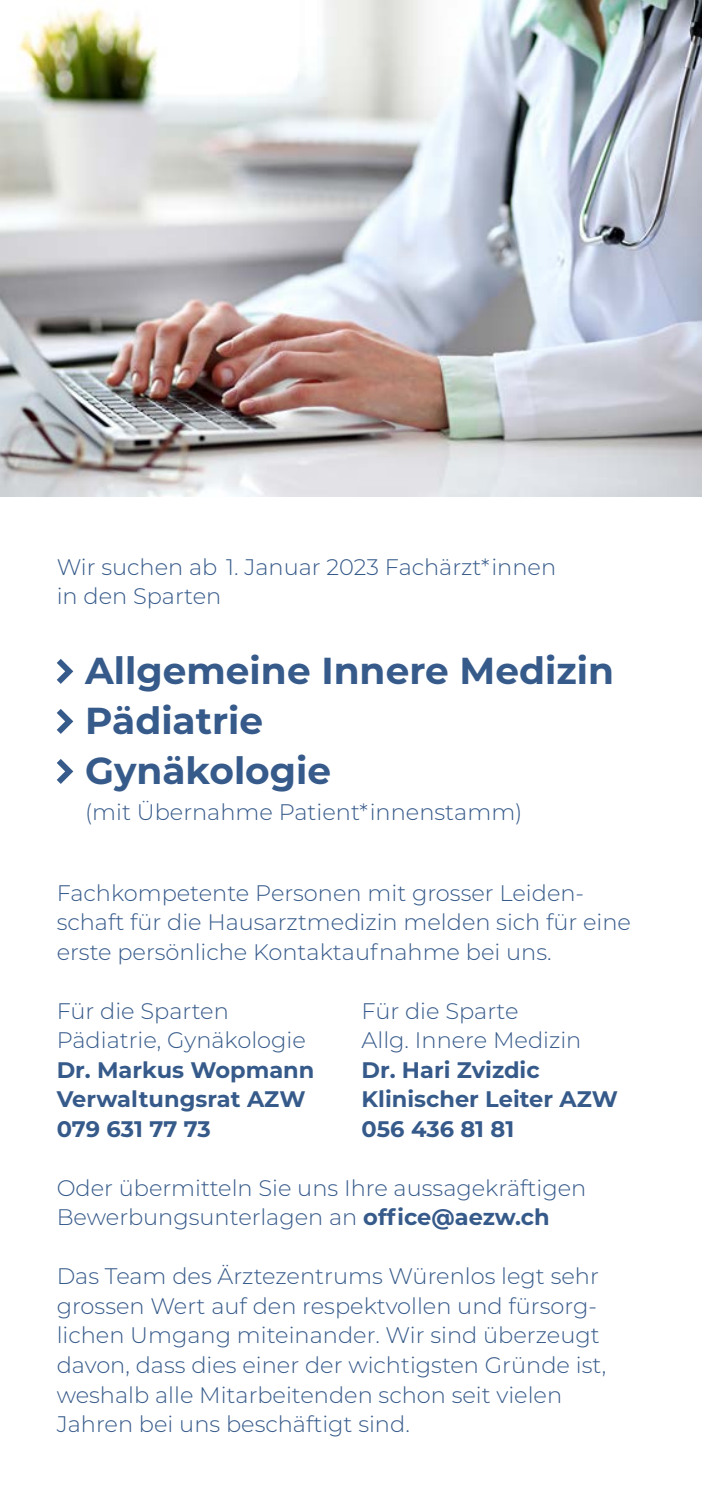
<style>
.page{position:relative;width:702px;height:1489px;background:#fff}
.page>*{position:absolute;margin:0;border:0;box-sizing:border-box;transform-origin:0 0}
.t1{font:700 37.5px/50px "Montserrat";color:#365a8a}
.t2{font:300 22.5px/29.5px "Montserrat";color:#365a8a}
.t3{font:700 22.5px "Montserrat";color:#365a8a}
.s1{font-weight:700}
</style>
<div class="page">
<img style="left:0;top:0;width:702px;height:496px">
<svg style="left:57px;top:659px;width:16px;height:25px"></svg>
<svg style="left:57px;top:709px;width:16px;height:25px"></svg>
<svg style="left:57px;top:759px;width:16px;height:25px"></svg>
<p class="t2" style="left:57px;top:551px;width:501px">Wir suchen ab 1. Januar 2023 Fachärzt*innen in den Sparten</p>
<h1 class="t1" style="left:85px;top:643px;width:530px">Allgemeine Innere Medizin<br>Pädiatrie<br>Gynäkologie</h1>
<p class="t2" style="left:85px;top:796px;width:439px">(mit Übernahme Patient*innenstamm)</p>
<p class="t2" style="left:57px;top:877px;width:576px">Fachkompetente Personen mit grosser Leiden&shy;schaft für die Hausarztmedizin melden sich für eine erste persönliche Kontaktaufnahme bei uns.</p>
<p class="t2" style="left:57px;top:995px;width:174px">Für die Sparten</p>
<p class="t2" style="left:361px;top:995px;width:158px">Für die Sparte</p>
<p class="t2" style="left:57px;top:1024px;width:250px">Pädiatrie, Gynäkologie</p>
<p class="t2" style="left:361px;top:1024px;width:221px">Allg. Innere Medizin</p>
<p class="t3" style="left:57px;top:1053px;width:259px">Dr. Markus Wopmann</p>
<p class="t3" style="left:361px;top:1053px;width:179px">Dr. Hari Zvizdic</p>
<p class="t3" style="left:57px;top:1083px;width:250px">Verwaltungsrat AZW</p>
<p class="t3" style="left:361px;top:1083px;width:258px">Klinischer Leiter AZW</p>
<p class="t3" style="left:57px;top:1112px;width:156px">079 631 77 73</p>
<p class="t3" style="left:361px;top:1112px;width:154px">056 436 81 81</p>
<p class="t2" style="left:57px;top:1172px;width:531px">Oder übermitteln Sie uns Ihre aussagekräftigen<br>Bewerbungsunterlagen an <span class="s1">office@aezw.ch</span></p>
<p class="t2" style="left:57px;top:1260px;width:551px">Das Team des Ärztezentrums Würenlos legt sehr grossen Wert auf den respektvollen und fürsorg&shy;lichen Umgang miteinander. Wir sind überzeugt davon, dass dies einer der wichtigsten Gründe ist, weshalb alle Mitarbeitenden schon seit vielen Jahren bei uns beschäftigt sind.</p>
</div>
